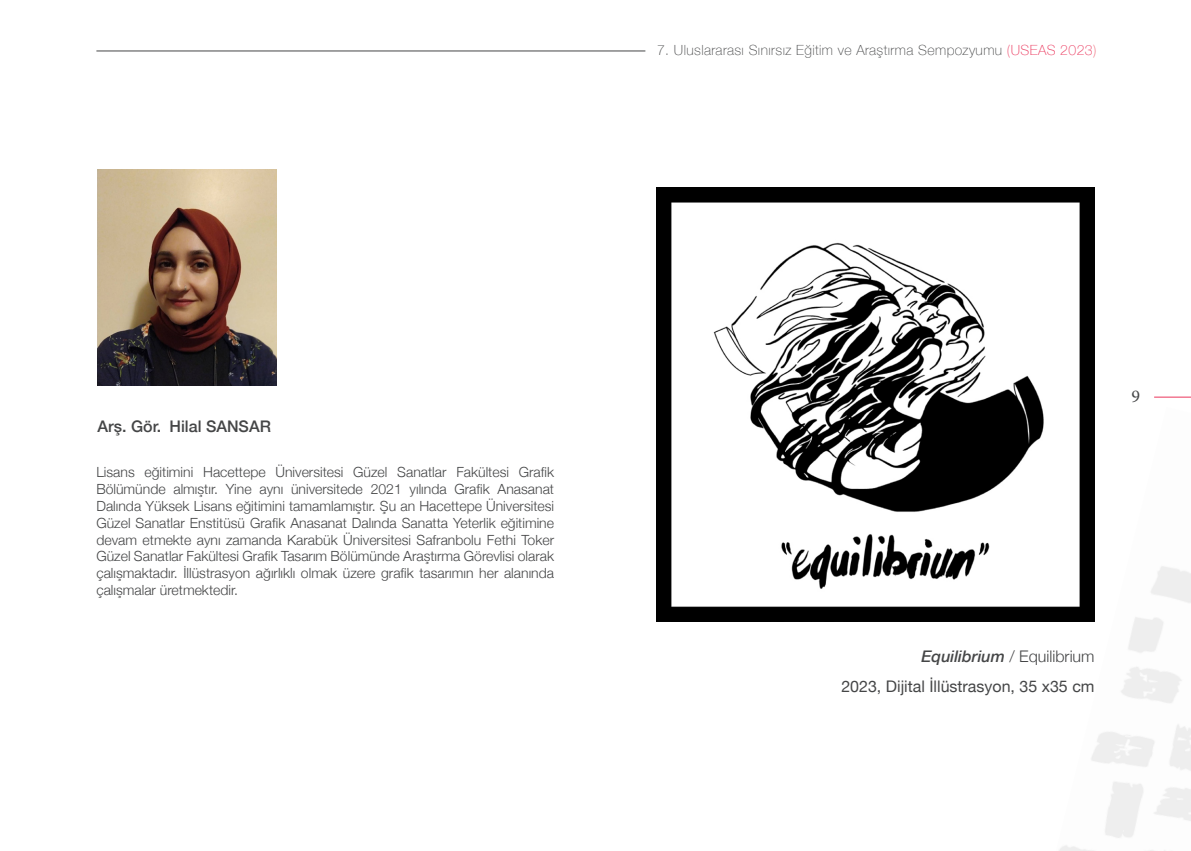
<style>
.page{position:relative;width:1191px;height:851px;background:#fff}
.page>*{position:absolute;margin:0;border:0;box-sizing:border-box;transform-origin:0 0}
.t1{font:18px "Minion Pro";color:#454647}
.t2{font:16px "Helvetica Neue";color:#454647}
.t3{font:300 16px "Helvetica Neue";color:#454647}
.t4{font:500 16px "Helvetica Neue";color:#454647}
.t5{font:300 14px/16.8px "Helvetica Neue";color:#454647;text-align:justify}
.t6{font:100 14px "Helvetica Neue";letter-spacing:.03em;color:#454647}
.s1{color:#eb365c}
.s2{color:#ed586a}
.s3{font-weight:500;font-style:italic}
</style>
<div class="page">
<hr style="left:1154px;top:397px;width:37px;height:1px;background:#eb365c">
<hr style="left:96px;top:51px;width:549px;height:1px;background:#454647">
<img style="left:1064px;top:611px;width:127px;height:205px">
<img style="left:98px;top:170px;width:178px;height:215px">
<img style="left:657px;top:188px;width:437px;height:433px">
<p class="t6" style="left:657px;top:39px;width:441px">7. Uluslararası Sınırsız Eğitim ve Araştırma Sempozyumu <span class="s1">(USEAS 2023</span><span class="s2">)</span></p>
<p class="t4" style="left:98px;top:413px;width:175px">Arş. Gör. Hilal SANSAR</p>
<p class="t5" style="left:96px;top:463px;width:459px">Lisans eğitimini Hacettepe Üniversitesi Güzel Sanatlar Fakültesi Grafik Bölümünde almıştır. Yine aynı üniversitede 2021 yılında Grafik Anasanat Dalında Yüksek Lisans eğitimini tamamlamıştır. Şu an Hacettepe Üniversitesi Güzel Sanatlar Enstitüsü Grafik Anasanat Dalında Sanatta Yeterlik eğitimine devam etmekte aynı zamanda Karabük Üniversitesi Safranbolu Fethi Toker Güzel Sanatlar Fakültesi Grafik Tasarım Bölümünde Araştırma Görevlisi olarak çalışmaktadır. İllüstrasyon ağırlıklı olmak üzere grafik tasarımın her alanında çalışmalar üretmektedir.</p>
<p class="t1" style="left:1131px;top:384px;width:10px">9</p>
<p class="t3" style="left:921px;top:643px;width:175px"><span class="s3">Equilibrium</span> / Equilibrium</p>
<p class="t2" style="left:841px;top:675px;width:255px">2023, Dijital İllüstrasyon, 35 x35 cm</p>
</div>
